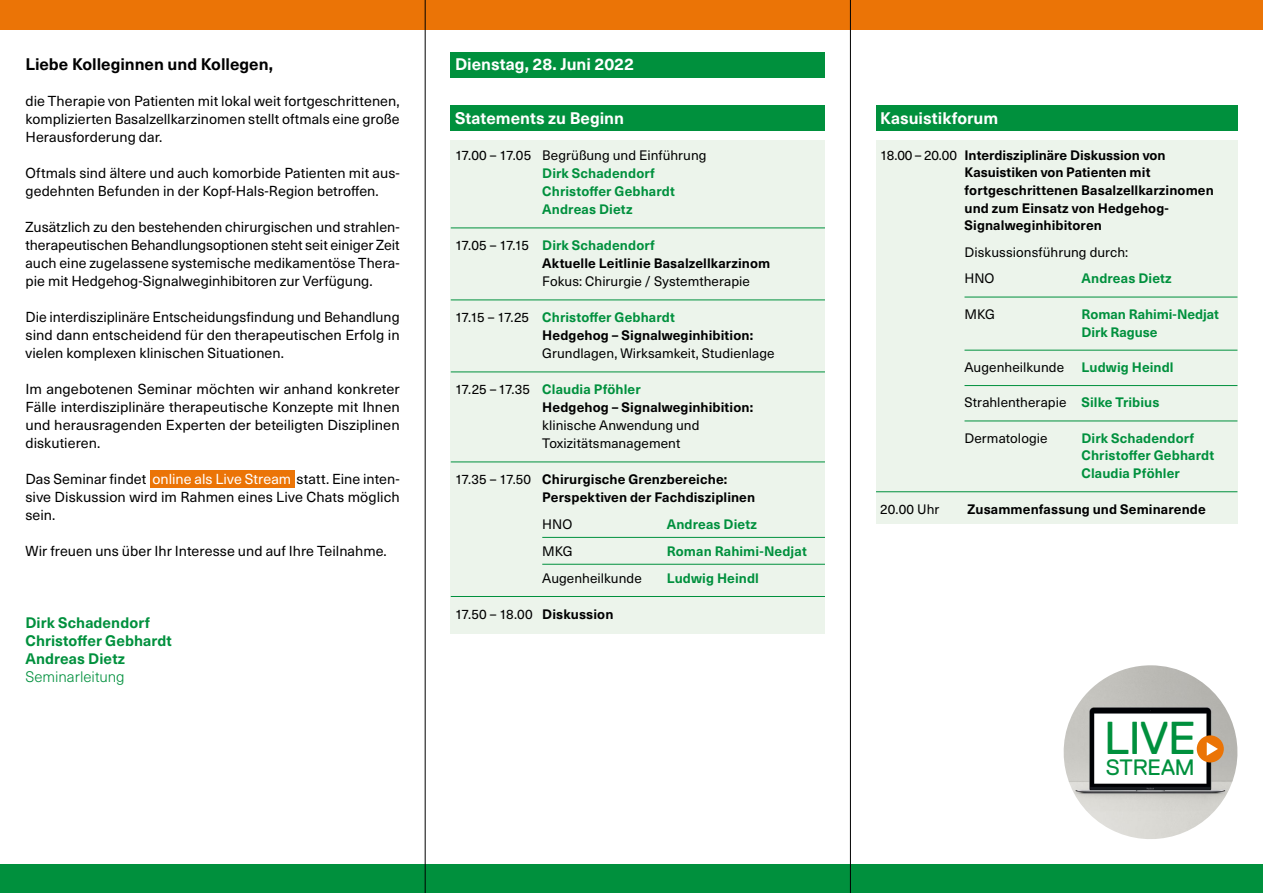
<style>
.page{position:relative;width:1263px;height:893px;background:#fff}
.page>*{position:absolute;margin:0;border:0;box-sizing:border-box;transform-origin:0 0}
.t1{font:46.05px "Replica Pro";color:#00903d}
.t2{font:22.2px "Replica Pro";letter-spacing:-.01em;color:#00903d}
.t3{font:700 16.5px "Neue Haas Unica Pro";color:#fff}
.t4{font:700 16.5px "Neue Haas Unica Pro";color:#000}
.t5{font:700 15px/18px "Neue Haas Unica Pro";letter-spacing:.005em;color:#00903d}
.t6{font:300 15px "Neue Haas Unica Pro";color:#00903d}
.t7{font:14.25px/18px "Neue Haas Unica Pro";letter-spacing:.005em;color:#000;text-align:justify}
.t8{font:700 13.5px/17.7px "Neue Haas Unica Pro";letter-spacing:.005em;color:#000}
.t9{font:13.5px/26.5px "Neue Haas Unica Pro";letter-spacing:.005em;color:#000}
.t10{font:700 13.5px/17.7px "Neue Haas Unica Pro";letter-spacing:.01em;color:#00903d}
.s1{color:#fff}
.s2{font-weight:400}
.s3{color:#00903d}
.s4{font-weight:700}
.s5{font-weight:700;color:#00903d}
</style>
<div class="page">
<div style="left:876px;top:141px;width:361px;height:383px;background:#ecf4eb"></div>
<div style="left:876px;top:105px;width:361px;height:26px;background:#00903d"></div>
<div style="left:451px;top:141px;width:374px;height:493px;background:#ecf4eb"></div>
<div style="left:150px;top:471px;width:144px;height:17px;background:#eb7406"></div>
<hr style="left:964px;top:297px;width:273px;height:1px;background:#00903d">
<hr style="left:964px;top:350px;width:273px;height:1px;background:#00903d">
<hr style="left:964px;top:385px;width:273px;height:1px;background:#00903d">
<hr style="left:964px;top:421px;width:273px;height:1px;background:#00903d">
<hr style="left:876px;top:491px;width:361px;height:1px;background:#00903d">
<img style="left:1063px;top:665px;width:175px;height:174px">
<div style="left:1197px;top:735px;width:27px;height:27px;background:#eb7406;border-radius:50%"></div>
<svg style="left:1207px;top:742px;width:11px;height:14px"></svg>
<div style="left:0;top:864px;width:1263px;height:29px;background:#00903d"></div>
<div style="left:0;top:0;width:1263px;height:30px;background:#eb7406"></div>
<div style="left:451px;top:105px;width:374px;height:26px;background:#00903d"></div>
<div style="left:451px;top:52px;width:374px;height:26px;background:#00903d"></div>
<hr style="left:451px;top:228px;width:374px;height:1px;background:#00903d">
<hr style="left:451px;top:300px;width:374px;height:1px;background:#00903d">
<hr style="left:451px;top:372px;width:374px;height:1px;background:#00903d">
<hr style="left:451px;top:462px;width:374px;height:1px;background:#00903d">
<hr style="left:542px;top:537px;width:283px;height:1px;background:#00903d">
<hr style="left:542px;top:564px;width:283px;height:1px;background:#00903d">
<hr style="left:451px;top:596px;width:374px;height:1px;background:#00903d">
<hr style="left:425px;top:0;width:1px;height:893px;background:#000">
<hr style="left:850px;top:0;width:1px;height:893px;background:#000">
<p class="t4" style="left:26px;top:54px;width:249px">Liebe Kolleginnen und Kollegen,</p>
<p class="t7" style="left:26px;top:92px;width:376px">die Therapie von Patienten mit lokal weit fortgeschrittenen, komplizierten Basalzellkarzinomen stellt oftmals eine große Herausforderung dar.</p>
<p class="t7" style="left:26px;top:164px;width:376px">Oftmals sind ältere und auch komorbide Patienten mit aus&shy;gedehnten Befunden in der Kopf-Hals-Region betroffen.</p>
<p class="t7" style="left:26px;top:218px;width:376px">Zusätzlich zu den bestehenden chirurgischen und strahlen&shy;therapeutischen Behandlungsoptionen steht seit einiger Zeit auch eine zugelassene systemische medikamentöse Thera&shy;pie mit Hedgehog-Signalweginhibitoren zur Verfügung.</p>
<p class="t7" style="left:26px;top:308px;width:376px">Die interdisziplinäre Entscheidungsfindung und Behandlung sind dann entscheidend für den therapeutischen Erfolg in vielen komplexen klinischen Situationen.</p>
<p class="t7" style="left:26px;top:380px;width:376px">Im angebotenen Seminar möchten wir anhand konkreter Fälle interdisziplinäre therapeutische Konzepte mit Ihnen und herausragenden Experten der beteiligten Disziplinen diskutieren.</p>
<p class="t7" style="left:26px;top:470px;width:376px">Das Seminar findet <span class="s1">online als Live Stream</span> statt. Eine inten&shy;sive Diskussion wird im Rahmen eines Live Chats möglich sein.</p>
<p class="t7" style="left:26px;top:542px;width:363px">Wir freuen uns über Ihr Interesse und auf Ihre Teilnahme.</p>
<p class="t5" style="left:26px;top:614px;width:148px">Dirk Schadendorf<br>Christoffer Gebhardt<br>Andreas Dietz</p>
<p class="t6" style="left:26px;top:668px;width:101px">Seminarleitung</p>
<p class="t3" style="left:455px;top:54px;width:181px">Dienstag, 28. Juni 2022</p>
<p class="t3" style="left:455px;top:108px;width:170px">Statements zu Beginn</p>
<p class="t9" style="left:455px;top:142px;width:253px">17.00 – 17.05 Begrüßung und Einführung</p>
<p class="t10" style="left:542px;top:164px;width:134px">Dirk Schadendorf<br>Christoffer Gebhardt<br>Andreas Dietz</p>
<p class="t8" style="left:542px;top:236px;width:229px;text-indent:-87px"><span class="s2">17.05 – 17.15</span> <span class="s3">Dirk Schadendorf<br></span>Aktuelle Leitlinie Basalzellkarzinom</p>
<p class="t9" style="left:542px;top:268px;width:209px">Fokus: Chirurgie / Systemtherapie</p>
<p class="t8" style="left:542px;top:308px;width:212px;text-indent:-87px"><span class="s2">17.15 – 17.25</span> <span class="s3">Christoffer Gebhardt<br></span>Hedgehog – Signalweginhibition:</p>
<p class="t9" style="left:542px;top:340px;width:234px">Grundlagen, Wirksamkeit, Studienlage</p>
<p class="t8" style="left:542px;top:380px;width:212px;text-indent:-87px"><span class="s2">17.25 – 17.35</span> <span class="s3">Claudia Pföhler<br></span>Hedgehog – Signalweginhibition:</p>
<p class="t9" style="left:542px;top:416px;width:159px;line-height:18px">klinische Anwendung und<br>Toxizitätsmanagement</p>
<p class="t8" style="left:542px;top:470px;width:214px;text-indent:-87px"><span class="s2">17.35 – 17.50</span> Chirurgische Grenzbereiche:<br>Perspektiven der Fachdisziplinen</p>
<p class="t9" style="left:542px;top:511px;width:31px">HNO</p>
<p class="t10" style="left:667px;top:515px;width:92px">Andreas Dietz</p>
<p class="t9" style="left:542px;top:538px;width:32px">MKG</p>
<p class="t10" style="left:667px;top:542px;width:142px">Roman Rahimi-Nedjat</p>
<p class="t9" style="left:542px;top:565px;width:101px">Augenheilkunde</p>
<p class="t10" style="left:667px;top:569px;width:94px">Ludwig Heindl</p>
<p class="t9" style="left:455px;top:601px;width:160px">17.50 – 18.00 <span class="s4">Diskussion</span></p>
<p class="t3" style="left:880px;top:108px;width:119px">Kasuistikforum</p>
<p class="t8" style="left:964px;top:146px;width:251px;text-indent:-84px"><span class="s2">18.00 – 20.00</span> Interdisziplinäre Diskussion von Kasuistiken von Patienten mit fortgeschrittenen Basalzellkarzinomen und zum Einsatz von Hedgehog-Signalweginhibitoren</p>
<p class="t9" style="left:964px;top:239px;width:165px">Diskussionsführung durch:<br>HNO</p>
<p class="t10" style="left:1081px;top:270px;width:92px">Andreas Dietz</p>
<p class="t9" style="left:964px;top:301px;width:32px">MKG</p>
<p class="t10" style="left:1081px;top:305px;width:139px">Roman Rahimi-Nedjat<br>Dirk Raguse</p>
<p class="t9" style="left:964px;top:354px;width:101px">Augenheilkunde</p>
<p class="t10" style="left:1081px;top:358px;width:94px">Ludwig Heindl</p>
<p class="t9" style="left:964px;top:389px;width:196px">Strahlentherapie <span class="s5">Silke Tribius</span></p>
<p class="t9" style="left:964px;top:425px;width:85px">Dermatologie</p>
<p class="t10" style="left:1081px;top:429px;width:134px">Dirk Schadendorf<br>Christoffer Gebhardt<br>Claudia Pföhler</p>
<p class="t9" style="left:880px;top:496px;width:61px">20.00 Uhr</p>
<p class="t8" style="left:967px;top:500px;width:240px">Zusammenfassung und Seminarende</p>
<h1 class="t1" style="left:1104px;top:713px;width:94px">LIVE</h1>
<h2 class="t2" style="left:1106px;top:754px;width:90px">STREAM</h2>
</div>
